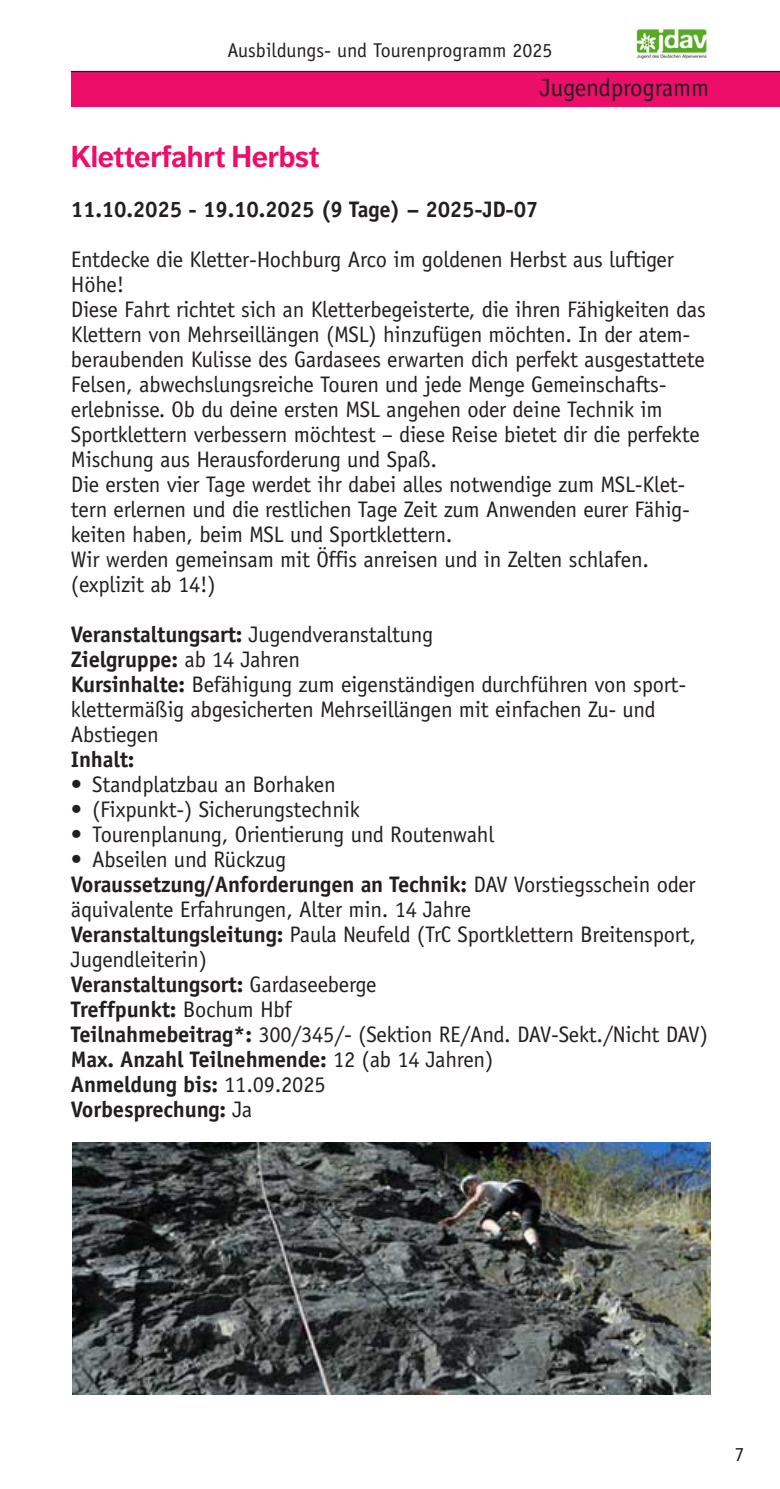
<style>
.page{position:relative;width:780px;height:1489px;background:#fff}
.page>*{position:absolute;margin:0;border:0;box-sizing:border-box;transform-origin:0 0}
.t1{font:700 30px "Dagny Pro";letter-spacing:-.01em;color:#ec0e68}
.t2{font:25px "Officina Sans";letter-spacing:-.01em;color:#231f20}
.p_Tourenprogramm{font:22.5px/25px "Officina Sans";letter-spacing:-.01em;color:#231f20}
.p_Tourenprogramm-2{font:700 22.5px "Officina Sans";letter-spacing:-.01em;color:#231f20}
.t3{font:20px "Officina Sans";color:#231f20}
.s1{font-weight:700}
.s2{font-weight:400}
</style>
<div class="page">
<div style="left:71px;top:71px;width:709px;height:35px;background:#ec0e68"></div>
<hr style="left:71px;top:71px;width:709px;height:1px;background:#231f20">
<img style="left:636px;top:29px;width:71px;height:30px">
<img style="left:72px;top:1142px;width:638px;height:252px">
<p class="t3" style="left:227px;top:39px;width:326px">Ausbildungs- und Tourenprogramm 2025</p>
<p class="t2" style="left:540px;top:73px;width:171px">Jugendprogramm</p>
<p class="t1" style="left:71px;top:139px;width:250px">Kletterfahrt Herbst</p>
<p class="p_Tourenprogramm-2" style="left:71px;top:195px;width:469px">11.10.2025 - 19.10.2025 (9 Tage) – 2025-JD-07</p>
<p class="p_Tourenprogramm" style="left:71px;top:247px;width:636px">Entdecke die Kletter-Hochburg Arco im goldenen Herbst aus luftiger Höhe!<br>Diese Fahrt richtet sich an Kletterbegeisterte, die ihren Fähigkeiten das Klettern von Mehrseillängen (MSL) hinzufügen möchten. In der atem&shy;beraubenden Kulisse des Gardasees erwarten dich perfekt ausgestattete Felsen, abwechslungsreiche Touren und jede Menge Gemeinschafts&shy;erlebnisse. Ob du deine ersten MSL angehen oder deine Technik im Sportklettern verbessern möchtest – diese Reise bietet dir die perfekte Mischung aus Herausforderung und Spaß.</p>
<p class="p_Tourenprogramm" style="left:71px;top:472px;width:620px">Die ersten vier Tage werdet ihr dabei alles notwendige zum MSL-Klet&shy;tern erlernen und die restlichen Tage Zeit zum Anwenden eurer Fähig&shy;keiten haben, beim MSL und Sportklettern.</p>
<p class="p_Tourenprogramm" style="left:71px;top:547px;width:579px">Wir werden gemeinsam mit Öffis anreisen und in Zelten schlafen. (explizit ab 14!)</p>
<p class="p_Tourenprogramm" style="left:71px;top:622px;width:364px"><span class="s1">Veranstaltungsart:</span> Jugendveranstaltung</p>
<p class="p_Tourenprogramm-2" style="left:71px;top:645px;width:231px">Zielgruppe: <span class="s2">ab 14 Jahren</span></p>
<p class="p_Tourenprogramm" style="left:71px;top:672px;width:616px"><span class="s1">Kursinhalte:</span> Befähigung zum eigenständigen durchführen von sport&shy;klettermäßig abgesicherten Mehrseillängen mit einfachen Zu- und<br>Abstiegen</p>
<p class="p_Tourenprogramm-2" style="left:71px;top:745px;width:65px">Inhalt:</p>
<p class="p_Tourenprogramm" style="left:71px;top:772px;width:266px">• Standplatzbau an Borhaken</p>
<p class="p_Tourenprogramm" style="left:71px;top:797px;width:290px">• (Fixpunkt-) Sicherungstechnik</p>
<p class="p_Tourenprogramm" style="left:71px;top:822px;width:425px">• Tourenplanung, Orientierung und Routenwahl</p>
<p class="p_Tourenprogramm" style="left:71px;top:847px;width:217px">• Abseilen und Rückzug</p>
<p class="p_Tourenprogramm" style="left:71px;top:872px;width:626px"><span class="s1">Voraussetzung/Anforderungen an Technik:</span> DAV Vorstiegsschein oder äquivalente Erfahrungen, Alter min. 14 Jahre</p>
<p class="p_Tourenprogramm" style="left:71px;top:922px;width:626px"><span class="s1">Veranstaltungsleitung:</span> Paula Neufeld (TrC Sportklettern Breitensport,<br>Jugendleiterin)</p>
<p class="p_Tourenprogramm-2" style="left:71px;top:970px;width:307px">Veranstaltungsort: <span class="s2">Gardaseeberge</span></p>
<p class="p_Tourenprogramm-2" style="left:71px;top:995px;width:222px">Treffpunkt: <span class="s2">Bochum Hbf</span></p>
<p class="p_Tourenprogramm" style="left:71px;top:1022px;width:638px"><span class="s1">Teilnahmebeitrag*:</span> 300/345/- (Sektion RE/And. DAV-Sekt./Nicht DAV)</p>
<p class="p_Tourenprogramm-2" style="left:71px;top:1045px;width:424px">Max. Anzahl Teilnehmende: <span class="s2">12 (ab 14 Jahren)</span></p>
<p class="p_Tourenprogramm-2" style="left:71px;top:1070px;width:256px">Anmeldung bis: <span class="s2">11.09.2025</span></p>
<p class="p_Tourenprogramm-2" style="left:71px;top:1095px;width:183px">Vorbesprechung: <span class="s2">Ja</span></p>
<p class="t3" style="left:734px;top:1442px;width:11px">7</p>
</div>
